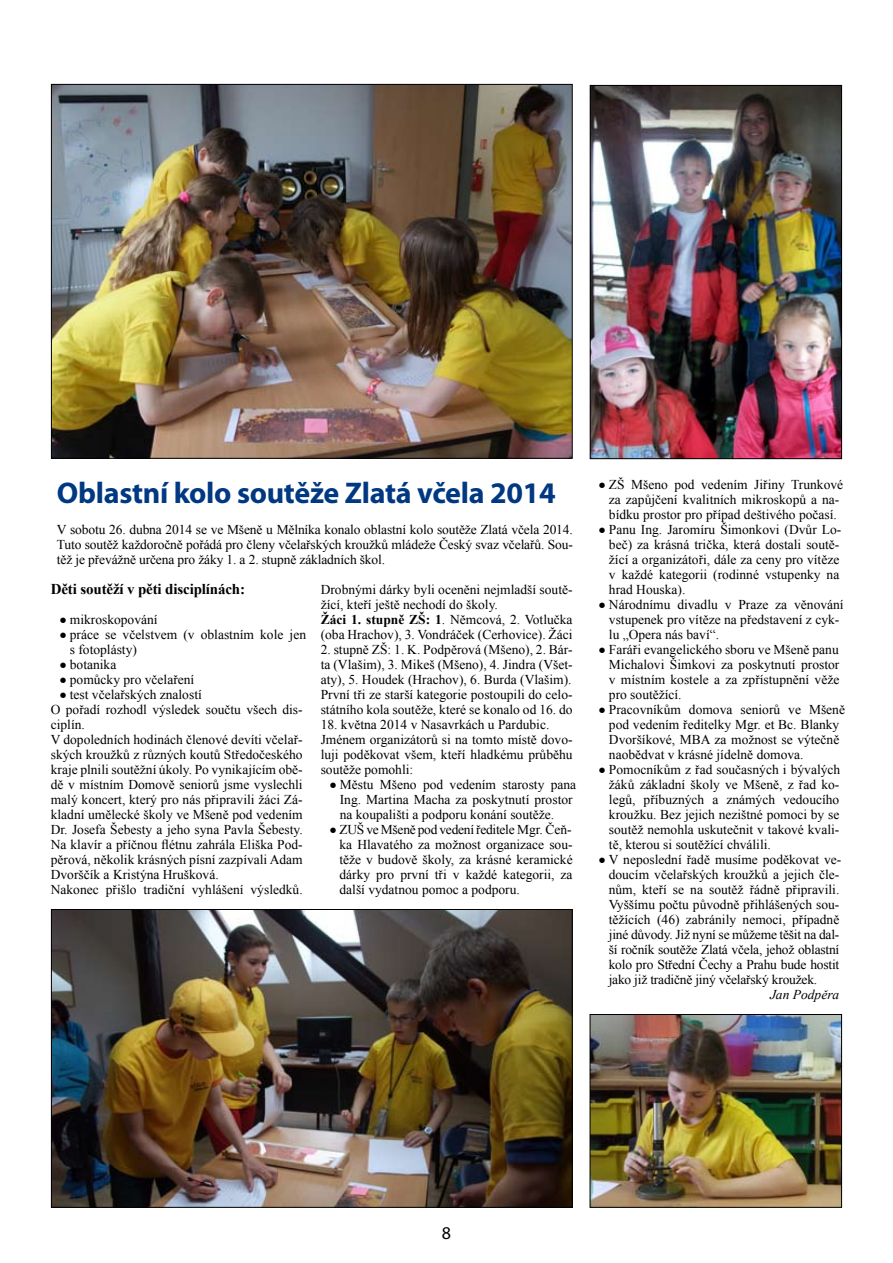
<style>
.page{position:relative;width:893px;height:1263px;background:#fff}
.page>*{position:absolute;margin:0;border:0;box-sizing:border-box;transform-origin:0 0}
.t1{font:700 30px "Myriad Pro";letter-spacing:-.01em;color:#003882}
.t2{font:18px "Myriad Pro";color:#000}
.t3{font:700 15px "Times New Roman";letter-spacing:-.01em;color:#000}
.t4{font:13.5px/15px "Times New Roman";color:#000}
.t5{font:italic 13.5px "Times New Roman";color:#000}
.s1{font-weight:700}
</style>
<div class="page">
<img style="left:53px;top:911px;width:517px;height:294px">
<div style="left:51px;top:909px;width:521px;height:298px;border:1px solid #000"></div>
<img style="left:53px;top:86px;width:517px;height:370px">
<img style="left:592px;top:1016px;width:248px;height:189px">
<div style="left:590px;top:1014px;width:252px;height:193px;border:1px solid #000"></div>
<img style="left:592px;top:87px;width:248px;height:370px">
<div style="left:590px;top:85px;width:252px;height:374px;border:1px solid #000"></div>
<h1 class="t1" style="left:57px;top:473px;width:500px">Oblastní kolo soutěže Zlatá včela 2014</h1>
<p class="t4" style="left:57px;top:522px;width:517px;text-align:justify">V sobotu 26. dubna 2014 se ve Mšeně u Mělníka konalo oblastní kolo soutěže Zlatá včela 2014.<br>Tuto soutěž každoročně pořádá pro členy včelařských kroužků mládeže Český svaz včelařů. Sou&shy;těž je převážně určena pro žáky 1. a 2. stupně základních škol.</p>
<p class="t3" style="left:51px;top:579px;width:196px">Děti soutěží v pěti disciplínách:</p>
<p class="t4" style="left:70px;top:612px;width:89px">mikroskopování</p>
<p class="t4" style="left:70px;top:627px;width:238px">práce se včelstvem (v oblastním kole jen</p>
<p class="t4" style="left:70px;top:642px;width:69px">s fotoplásty)</p>
<p class="t4" style="left:70px;top:657px;width:48px">botanika</p>
<p class="t4" style="left:70px;top:672px;width:126px">pomůcky pro včelaření</p>
<p class="t4" style="left:70px;top:687px;width:133px">test včelařských znalostí</p>
<p class="t4" style="left:51px;top:702px;width:253px">O pořadí rozhodl výsledek součtu všech dis-</p>
<p class="t4" style="left:51px;top:717px;width:36px">ciplín.</p>
<p class="t4" style="left:51px;top:732px;width:253px">V dopoledních hodinách členové devíti včelař-</p>
<p class="t4" style="left:51px;top:747px;width:253px">ských kroužků z různých koutů Středočeského</p>
<p class="t4" style="left:51px;top:762px;width:253px">kraje plnili soutěžní úkoly. Po vynikajícím obě-</p>
<p class="t4" style="left:51px;top:777px;width:253px">dě v místním Domově seniorů jsme vyslechli</p>
<p class="t4" style="left:51px;top:792px;width:253px">malý koncert, který pro nás připravili žáci Zá-</p>
<p class="t4" style="left:51px;top:807px;width:253px">kladní umělecké školy ve Mšeně pod vedením</p>
<p class="t4" style="left:51px;top:822px;width:253px">Dr. Josefa Šebesty a jeho syna Pavla Šebesty.</p>
<p class="t4" style="left:51px;top:837px;width:253px">Na klavír a příčnou flétnu zahrála Eliška Pod-</p>
<p class="t4" style="left:51px;top:852px;width:253px">pěrová, několik krásných písní zazpívali Adam</p>
<p class="t4" style="left:51px;top:867px;width:169px">Dvorščík a Kristýna Hrušková.</p>
<p class="t4" style="left:51px;top:882px;width:253px">Nakonec přišlo tradiční vyhlášení výsledků.</p>
<p class="t4" style="left:321px;top:582px;width:253px">Drobnými dárky byli oceněni nejmladší soutě&shy;žící, kteří ještě nechodí do školy.<br><span class="s1">Žáci 1. stupně ZŠ: 1</span>. Němcová, 2. Votlučka (oba Hrachov), 3. Vondráček (Cerhovice). Žáci</p>
<p class="t4" style="left:321px;top:642px;width:253px;text-align:justify">2. stupně ZŠ: 1. K. Podpěrová (Mšeno), 2. Bár&shy;ta (Vlašim), 3. Mikeš (Mšeno), 4. Jindra (Všet&shy;aty), 5. Houdek (Hrachov), 6. Burda (Vlašim).<br>První tři ze starší kategorie postoupili do celo&shy;státního kola soutěže, které se konalo od 16. do</p>
<p class="t4" style="left:321px;top:717px;width:253px">18. května 2014 v Nasavrkách u Pardubic.<br>Jménem organizátorů si na tomto místě dovo&shy;luji poděkovat všem, kteří hladkému průběhu soutěže pomohli:</p>
<p class="t4" style="left:339px;top:777px;width:238px">Městu Mšeno pod vedením starosty pana Ing. Martina Macha za poskytnutí prostor na koupališti a podporu konání soutěže.<br>ZUŠ ve Mšeně pod vedení ředitele Mgr. Čeň&shy;ka Hlavatého za možnost organizace sou&shy;těže v budově školy, za krásné keramické dárky pro první tři v každé kategorii, za další vydatnou pomoc a podporu.</p>
<p class="t4" style="left:609px;top:477px;width:238px">ZŠ Mšeno pod vedením Jiřiny Trunkové za zapůjčení kvalitních mikroskopů a na&shy;bídku prostor pro případ deštivého počasí.<br>Panu Ing. Jaromíru Šimonkovi (Dvůr Lo&shy;beč) za krásná trička, která dostali soutě&shy;žící a organizátoři, dále za ceny pro vítěze v každé kategorii (rodinné vstupenky na hrad Houska).<br>Národnímu divadlu v Praze za věnování vstupenek pro vítěze na představení z cyk&shy;lu „Opera nás baví“.<br>Faráři evangelického sboru ve Mšeně panu Michalovi Šimkovi za poskytnutí prostor v místním kostele a za zpřístupnění věže pro soutěžící.<br>Pracovníkům domova seniorů ve Mšeně pod vedením ředitelky Mgr. et Bc. Blanky Dvoršíkové, MBA za možnost se výtečně naobědvat v krásné jídelně domova.<br>Pomocníkům z řad současných i bývalých žáků základní školy ve Mšeně, z řad ko&shy;legů, příbuzných a známých vedoucího kroužku. Bez jejich nezištné pomoci by se soutěž nemohla uskutečnit v takové kvali&shy;tě, kterou si soutěžící chválili.<br>V neposlední řadě musíme poděkovat ve&shy;doucím včelařských kroužků a jejich čle&shy;nům, kteří se na soutěž řádně připravili.<br>Vyššímu počtu původně přihlášených sou&shy;těžících (46) zabránily nemoci, případně jiné důvody. Již nyní se můžeme těšit na dal&shy;ší ročník soutěže Zlatá včela, jehož oblastní kolo pro Střední Čechy a Prahu bude hostit jako již tradičně jiný včelařský kroužek.</p>
<p class="t5" style="left:770px;top:985px;width:71px">Jan Podpěra</p>
<h2 class="t2" style="left:442px;top:1222px;width:11px">8</h2>
</div>
